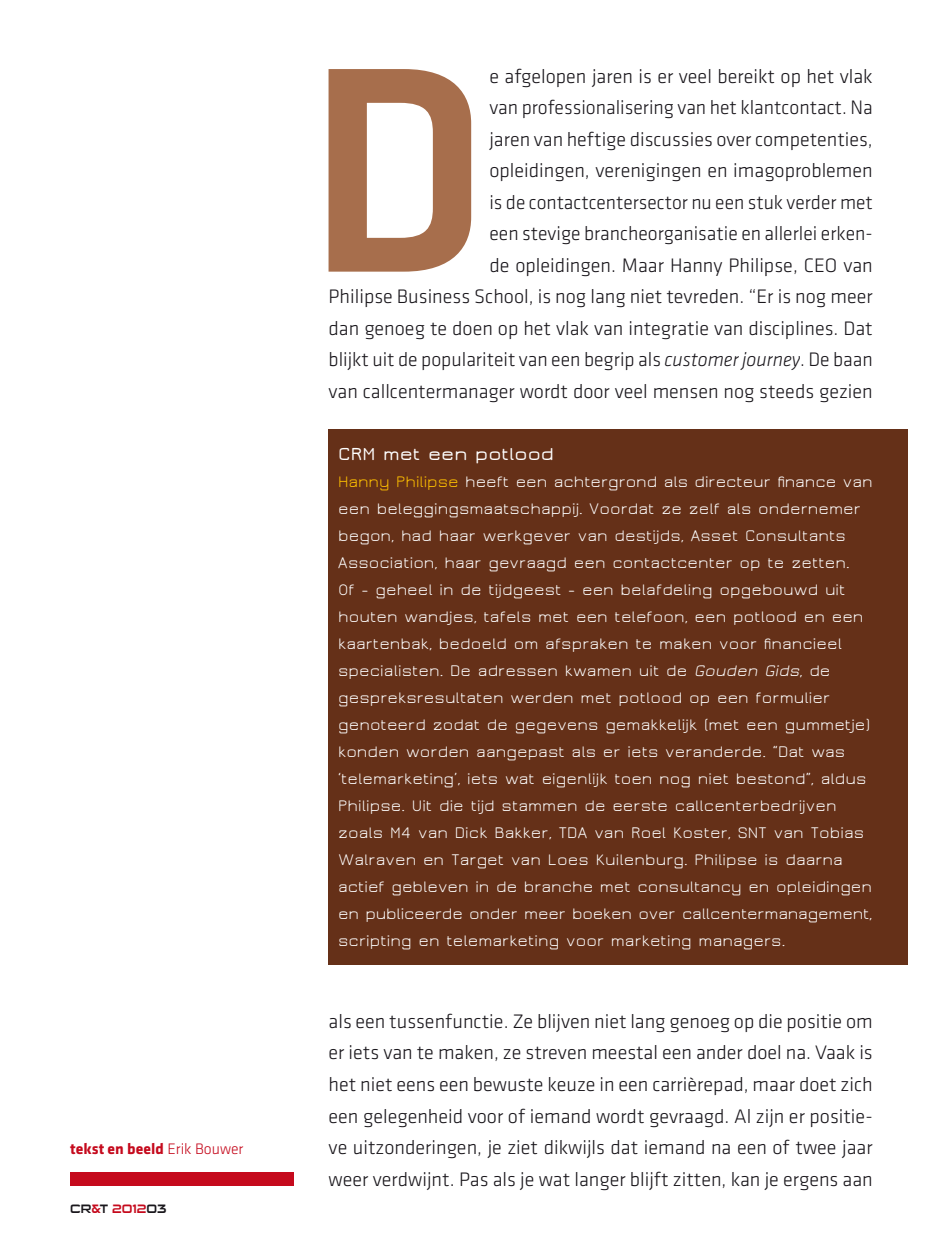
<style>
.page{position:relative;width:943px;height:1257px;background:#fff}
.page>*{position:absolute;margin:0;border:0;box-sizing:border-box;transform-origin:0 0}
.artikeltekst{font:500 303.97px "Klavika Basic";color:#a76e4c}
.artikeltekst-2{font:300 20.25px/31.5px "Klavika Basic";color:#1a171c;text-align:right}
.kaderkop{font:600 19.12px "Jura";color:#fff}
.kadertekst{font:16.88px/27px "Jura";color:#fff}
.auteurbeschrijving{font:700 15.75px "Klavika Basic";color:#c50a1d}
.t1{font:12.38px "Sui Generis Rg";color:#1a171c}
.s1{font-weight:300}
.s2{color:#c50a1d}
.s3{font-style:italic}
.s4{color:#ffc100}
</style>
<div class="page">
<div style="left:70px;top:1172px;width:223px;height:13px;background:#c50a1d"></div>
<div style="left:328px;top:430px;width:580px;height:535px;background:#653018"></div>
<p class="auteurbeschrijving" style="left:70px;top:1137px;width:175px">tekst en beeld <span class="s1">Erik Bouwer</span></p>
<p class="t1" style="left:70px;top:1201px;width:98px">CR<span class="s2">&amp;</span>T <span class="s2">2012</span>03</p>
<p class="artikeltekst-2" style="left:328px;top:60px;width:546px">e afgelopen jaren is er veel bereikt op het vlak<br>van professionalisering van het klantcontact. Na<br>jaren van heftige discussies over competenties,<br>opleidingen, verenigingen en imagoproblemen<br>is de contactcentersector nu een stuk verder met<br>een stevige brancheorganisatie en allerlei erken-<br>de opleidingen. Maar Hanny Philipse, CEO van<br>Philipse Business School, is nog lang niet tevreden. “Er is nog meer dan genoeg te doen op het vlak van integratie van disciplines. Dat blijkt uit de populariteit van een begrip als <span class="s3">customer journey</span>. De baan van callcentermanager wordt door veel mensen nog steeds gezien</p>
<p class="artikeltekst" style="left:306px;top:-35px;width:185px">D</p>
<p class="kaderkop" style="left:338px;top:444px;width:217px">CRM met een potlood</p>
<p class="kadertekst" style="left:338px;top:468px;width:536px"><span class="s4">Hanny Philipse</span> heeft een achtergrond als directeur finance van een beleggingsmaatschappij. Voordat ze zelf als ondernemer begon, had haar werkgever van destijds, Asset Consultants Association, haar gevraagd een contactcenter op te zetten.<br>Of - geheel in de tijdgeest - een belafdeling opgebouwd uit houten wandjes, tafels met een telefoon, een potlood en een kaartenbak, bedoeld om afspraken te maken voor financieel specialisten. De adressen kwamen uit de <span class="s3">Gouden Gids</span>, de gespreksresultaten werden met potlood op een formulier genoteerd zodat de gegevens gemakkelijk (met een gummetje) konden worden aangepast als er iets veranderde. “Dat was ‘telemarketing’, iets wat eigenlijk toen nog niet bestond”, aldus Philipse. Uit die tijd stammen de eerste callcenterbedrijven zoals M4 van Dick Bakker, TDA van Roel Koster, SNT van Tobias Walraven en Target van Loes Kuilenburg. Philipse is daarna actief gebleven in de branche met consultancy en opleidingen en publiceerde onder meer boeken over callcentermanagement, scripting en telemarketing voor marketing managers.</p>
<p class="artikeltekst-2" style="left:328px;top:1005px;width:546px;text-align:justify">als een tussenfunctie. Ze blijven niet lang genoeg op die positie om er iets van te maken, ze streven meestal een ander doel na. Vaak is het niet eens een bewuste keuze in een carrièrepad, maar doet zich een gelegenheid voor of iemand wordt gevraagd. Al zijn er positie&shy;ve uitzonderingen, je ziet dikwijls dat iemand na een of twee jaar weer verdwijnt. Pas als je wat langer blijft zitten, kan je ergens aan</p>
</div>
